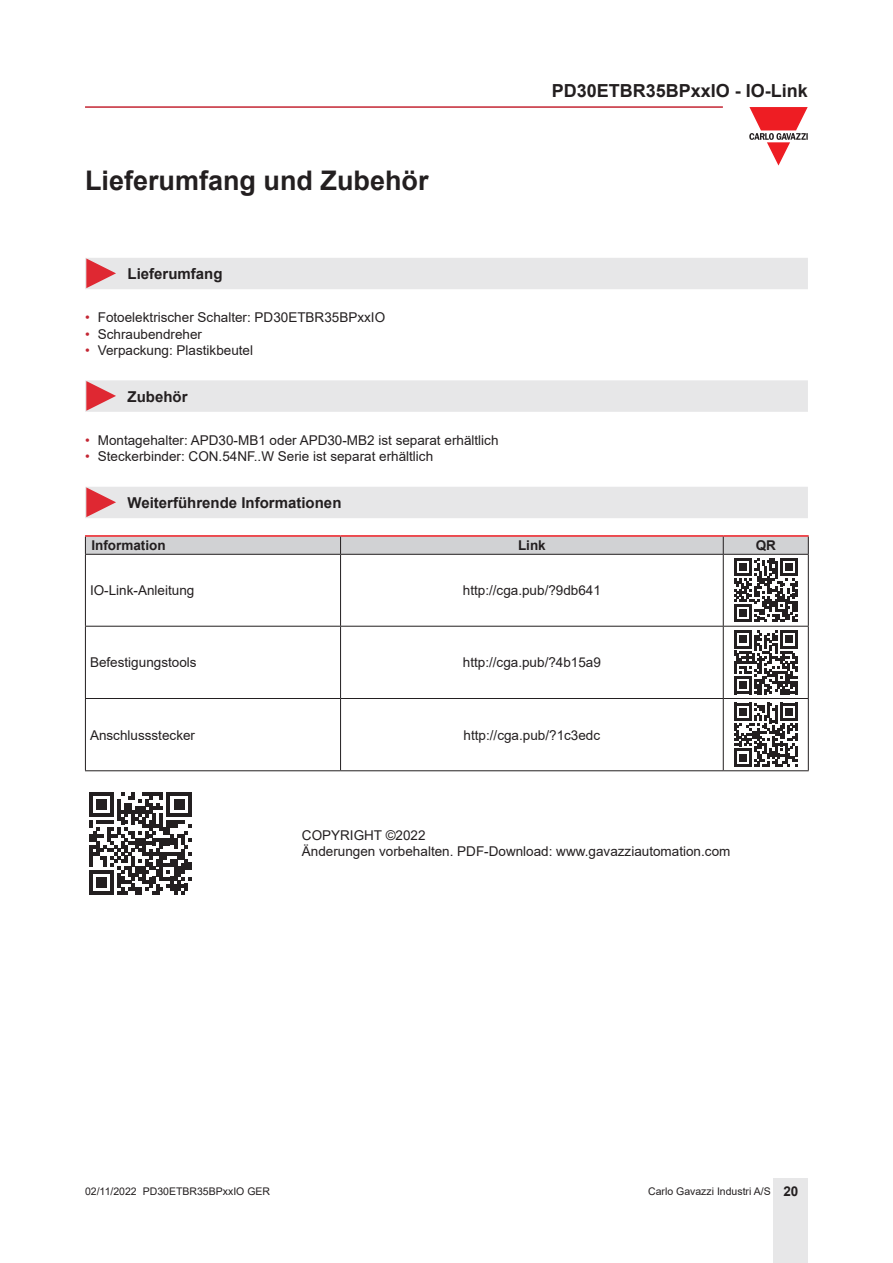
<style>
.page{position:relative;width:893px;height:1263px;background:#fff}
.page>*{position:absolute;margin:0;border:0;box-sizing:border-box;transform-origin:0 0}
.Titolo01{font:700 27px "Arial";color:#231f20}
.t1{font:700 18px "Arial";color:#231f20}
.Titolo03{font:700 15px "Arial";color:#231f20}
.TestoTabellaSx{font:13.5px "Arial";color:#231f20}
.TestoTabellaCen{font:13.5px "Arial";color:#231f20}
.TitoloTabellaSx{font:700 13.5px "Arial";color:#231f20}
.TitoloTabellaCen{font:700 13.5px "Arial";color:#231f20}
.t2{font:10.5px "Arial";color:#231f20}
.s1{color:#c42633}
.s2{font-weight:700;font-size:13.5px}
</style>
<div class="page">
<hr style="left:85px;top:106px;width:638px;height:2px;background:#c42633">
<div style="left:774px;top:1178px;width:34px;height:85px;background:#e7e7e8"></div>
<svg style="left:749px;top:107px;width:59px;height:59px"></svg>
<div style="left:85px;top:258px;width:723px;height:31px;background:#e7e7e8"></div>
<div style="left:85px;top:380px;width:723px;height:32px;background:#e7e7e8"></div>
<div style="left:85px;top:487px;width:723px;height:31px;background:#e7e7e8"></div>
<hr style="left:85px;top:535px;width:256px;height:2px;background:#ee1d23">
<hr style="left:341px;top:535px;width:382px;height:2px;background:#ee1d23">
<hr style="left:723px;top:535px;width:86px;height:2px;background:#ee1d23">
<hr style="left:85px;top:555px;width:1px;height:71px;background:#231f20">
<hr style="left:340px;top:555px;width:1px;height:71px;background:#231f20">
<hr style="left:723px;top:555px;width:1px;height:71px;background:#231f20">
<hr style="left:808px;top:555px;width:1px;height:71px;background:#231f20">
<hr style="left:85px;top:626px;width:256px;height:1px;background:#231f20">
<hr style="left:85px;top:627px;width:1px;height:71px;background:#231f20">
<hr style="left:341px;top:626px;width:382px;height:1px;background:#231f20">
<hr style="left:340px;top:627px;width:1px;height:71px;background:#231f20">
<hr style="left:723px;top:626px;width:86px;height:1px;background:#231f20">
<hr style="left:723px;top:627px;width:1px;height:71px;background:#231f20">
<hr style="left:808px;top:627px;width:1px;height:71px;background:#231f20">
<hr style="left:85px;top:698px;width:256px;height:1px;background:#231f20">
<hr style="left:85px;top:699px;width:1px;height:71px;background:#231f20">
<hr style="left:341px;top:698px;width:382px;height:1px;background:#231f20">
<hr style="left:340px;top:699px;width:1px;height:71px;background:#231f20">
<hr style="left:723px;top:698px;width:86px;height:1px;background:#231f20">
<hr style="left:723px;top:699px;width:1px;height:71px;background:#231f20">
<hr style="left:808px;top:699px;width:1px;height:71px;background:#231f20">
<hr style="left:85px;top:770px;width:256px;height:1px;background:#231f20">
<hr style="left:341px;top:770px;width:382px;height:1px;background:#231f20">
<hr style="left:723px;top:770px;width:86px;height:1px;background:#231f20">
<svg style="left:85px;top:536px;width:724px;height:86px"></svg>
<svg style="left:734px;top:630px;width:64px;height:64px"></svg>
<svg style="left:734px;top:703px;width:64px;height:63px"></svg>
<svg style="left:89px;top:792px;width:102px;height:102px"></svg>
<p class="Titolo01" style="left:85px;top:161px;width:345px">Lieferumfang und Zubehör</p>
<h2 class="t1" style="left:552px;top:78px;width:258px">PD30ETBR35BPxxIO - IO-Link</h2>
<p class="Titolo03" style="left:128px;top:263px;width:97px">Lieferumfang</p>
<p class="TestoTabellaSx" style="left:85px;top:308px;width:302px"><span class="s1">•</span> Fotoelektrischer Schalter: PD30ETBR35BPxxIO</p>
<p class="TestoTabellaSx" style="left:85px;top:325px;width:119px"><span class="s1">•</span> Schraubendreher</p>
<p class="TestoTabellaSx" style="left:85px;top:341px;width:170px"><span class="s1">•</span> Verpackung: Plastikbeutel</p>
<p class="Titolo03" style="left:128px;top:386px;width:62px">Zubehör</p>
<p class="TestoTabellaSx" style="left:85px;top:431px;width:415px"><span class="s1">•</span> Montagehalter: APD30-MB1 oder APD30-MB2 ist separat erhältlich</p>
<p class="TestoTabellaSx" style="left:85px;top:447px;width:350px"><span class="s1">•</span> Steckerbinder: CON.54NF..W Serie ist separat erhältlich</p>
<p class="Titolo03" style="left:128px;top:492px;width:215px">Weiterführende Informationen</p>
<p class="TitoloTabellaSx" style="left:91px;top:536px;width:76px">Information</p>
<p class="TitoloTabellaCen" style="left:518px;top:536px;width:29px">Link</p>
<p class="TitoloTabellaCen" style="left:756px;top:536px;width:22px">QR</p>
<p class="TestoTabellaSx" style="left:90px;top:581px;width:106px">IO-Link-Anleitung</p>
<p class="TestoTabellaCen" style="left:463px;top:581px;width:140px">http://cga.pub/?9db641</p>
<p class="TestoTabellaSx" style="left:90px;top:653px;width:108px">Befestigungstools</p>
<p class="TestoTabellaCen" style="left:463px;top:653px;width:140px">http://cga.pub/?4b15a9</p>
<p class="TestoTabellaSx" style="left:90px;top:725px;width:107px">Anschlussstecker</p>
<p class="TestoTabellaCen" style="left:464px;top:725px;width:138px">http://cga.pub/?1c3edc</p>
<p class="TestoTabellaSx" style="left:302px;top:826px;width:125px">COPYRIGHT ©2022</p>
<p class="TestoTabellaSx" style="left:302px;top:842px;width:430px">Änderungen vorbehalten. PDF-Download: www.gavazziautomation.com</p>
<p class="t2" style="left:85px;top:1183px;width:187px">02/11/2022 PD30ETBR35BPxxIO GER</p>
<p class="t2" style="left:648px;top:1183px;width:152px">Carlo Gavazzi Industri A/S <span class="s2">20</span></p>
</div>
